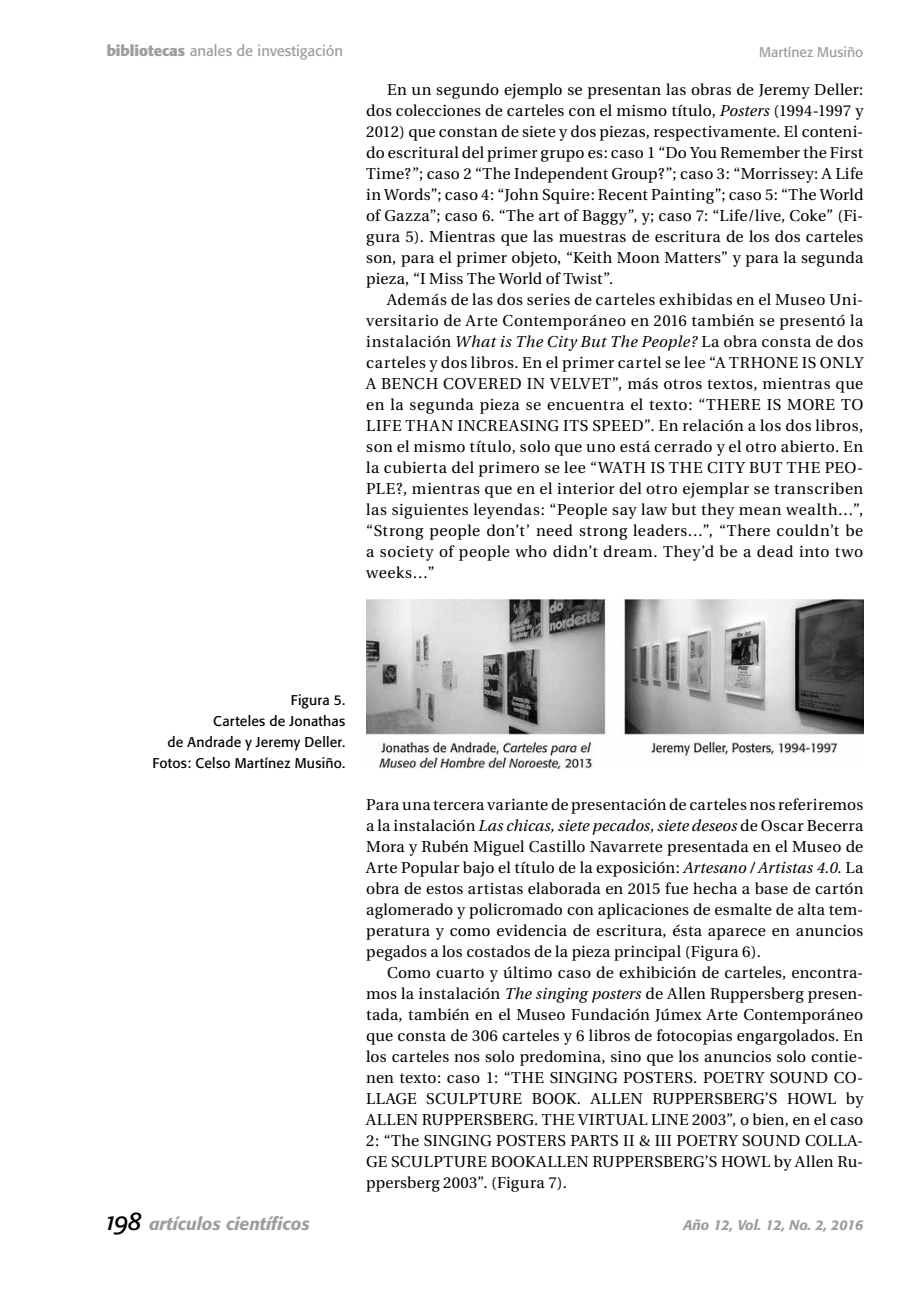
<style>
.page{position:relative;width:913px;height:1290px;background:#fff}
.page>*{position:absolute;margin:0;border:0;box-sizing:border-box;transform-origin:0 0}
.t1{font:italic 500 17.5px "Formata";color:#9d9d9c}
.t2{font:15.75px/21px "Utopia";letter-spacing:.02em;color:#000;text-align:justify}
.t3{font:14.88px "Formata";color:#9d9d9c}
.t4{font:14px/21px "Formata";letter-spacing:.015em;color:#000;text-align:right}
.t5{font:italic 500 14px "Formata";color:#9d9d9c}
.t6{font:14px "Formata";color:#9d9d9c}
.s1{font-weight:700}
.s2{font-style:italic}
</style>
<div class="page">
<img style="left:366px;top:600px;width:497px;height:168px">
<p class="t3" style="left:107px;top:42px;width:238px"><span class="s1">bibliotecas</span> anales de investigación</p>
<p class="t6" style="left:759px;top:43px;width:106px">Martínez Musiño</p>
<p class="t2" style="left:366px;top:80px;width:499px;text-indent:21px">En un segundo ejemplo se presentan las obras de Jeremy Deller: dos colecciones de carteles con el mismo título, <span class="s2">Posters</span> (1994-1997 y 2012) que constan de siete y dos piezas, respectivamente. El conteni&shy;do escritural del primer grupo es: caso 1 “Do You Remember the First Time?”; caso 2 “The Independent Group?”; caso 3: “Morrissey: A Life in Words”; caso 4: “John Squire: Recent Painting”; caso 5: “The World of Gazza”; caso 6. “The art of Baggy”, y; caso 7: “Life/live, Coke” (Fi&shy;gura 5). Mientras que las muestras de escritura de los dos carteles son, para el primer objeto, “Keith Moon Matters” y para la segunda pieza, “I Miss The World of Twist”.</p>
<p class="t2" style="left:366px;top:290px;width:499px;text-indent:21px">Además de las dos series de carteles exhibidas en el Museo Uni&shy;versitario de Arte Contemporáneo en 2016 también se presentó la instalación <span class="s2">What is The City But The People?</span> La obra consta de dos carteles y dos libros. En el primer cartel se lee “A TRHONE IS ONLY A BENCH COVERED IN VELVET”, más otros textos, mientras que en la segunda pieza se encuentra el texto: “THERE IS MORE TO LIFE THAN INCREASING ITS SPEED”. En relación a los dos libros, son el mismo título, solo que uno está cerrado y el otro abierto. En la cubierta del primero se lee “WATH IS THE CITY BUT THE PEO-PLE?, mientras que en el interior del otro ejemplar se transcriben las siguientes leyendas: “People say law but they mean wealth…”, “Strong people don’t’ need strong leaders…”, “There couldn’t be a society of people who didn’t dream. They’d be a dead into two weeks…”</p>
<p class="t4" style="left:152px;top:689px;width:194px">Figura 5.<br>Carteles de Jonathas<br>de Andrade y Jeremy Deller.<br>Fotos: Celso Martínez Musiño.</p>
<p class="t2" style="left:366px;top:794px;width:499px">Para una tercera variante de presentación de carteles nos referiremos a la instalación <span class="s2">Las chicas, siete pecados, siete deseos</span> de Oscar Becerra Mora y Rubén Miguel Castillo Navarrete presentada en el Museo de Arte Popular bajo el título de la exposición: <span class="s2">Artesano / Artistas 4.0.</span> La obra de estos artistas elaborada en 2015 fue hecha a base de cartón aglomerado y policromado con aplicaciones de esmalte de alta tem&shy;peratura y como evidencia de escritura, ésta aparece en anuncios pegados a los costados de la pieza principal (Figura 6).</p>
<p class="t2" style="left:366px;top:962px;width:499px;text-indent:21px">Como cuarto y último caso de exhibición de carteles, encontra&shy;mos la instalación <span class="s2">The singing posters</span> de Allen Ruppersberg presen&shy;tada, también en el Museo Fundación Júmex Arte Contemporáneo que consta de 306 carteles y 6 libros de fotocopias engargolados. En los carteles nos solo predomina, sino que los anuncios solo contie&shy;nen texto: caso 1: “THE SINGING POSTERS. POETRY SOUND CO-LLAGE SCULPTURE BOOK. ALLEN RUPPERSBERG’S HOWL by ALLEN RUPPERSBERG. THE VIRTUAL LINE 2003”, o bien, en el caso 2: “The SINGING POSTERS PARTS II &amp; III POETRY SOUND COLLA-GE SCULPTURE BOOKALLEN RUPPERSBERG’S HOWL by Allen Ru&shy;ppersberg 2003”. (Figura 7).</p>
<p class="t1" style="left:149px;top:1213px;width:162px">artículos científicos</p>
<p class="t5" style="left:683px;top:1216px;width:181px">Año 12, Vol. 12, No. 2, 2016</p>
</div>
